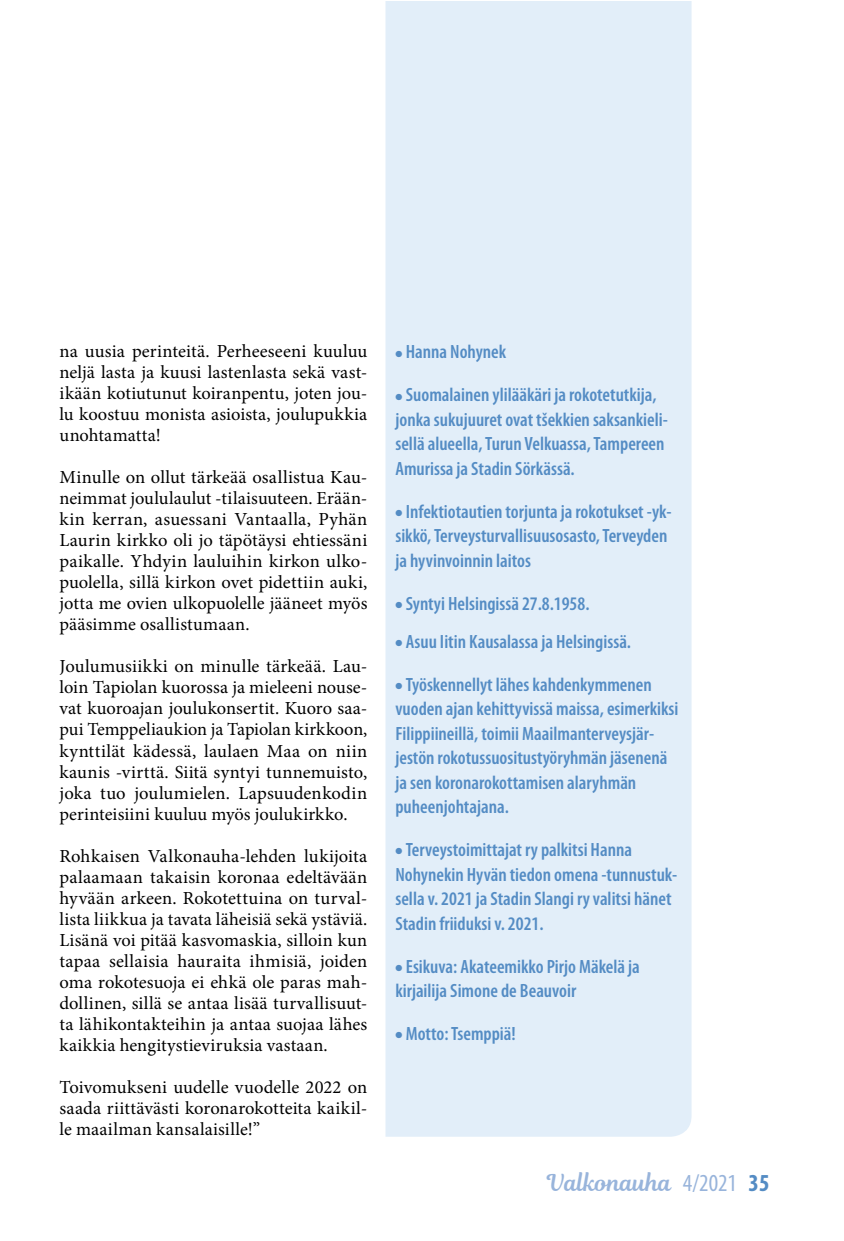
<style>
.page{position:relative;width:844px;height:1241px;background:#fff}
.page>*{position:absolute;margin:0;border:0;box-sizing:border-box;transform-origin:0 0}
.t1{font:22.75px "Magnolia Script";color:#98b4db}
.t2{font:600 condensed 19.25px/24.5px "Myriad Pro";color:#548cc4}
.t3{font:18.38px/21px "Minion Pro";letter-spacing:.005em;color:#000;text-align:justify}
.s1{font-family:"Myriad Pro";font-stretch:condensed;font-size:24.5px}
.s2{font-family:"Myriad Pro";font-weight:700;font-stretch:condensed;font-size:24.5px;color:#548cc4}
</style>
<div class="page">
<div style="left:385px;top:1px;width:306px;height:1135px;background:#e2eef9"></div>
<svg style="left:395px;top:350px;width:7px;height:7px"></svg>
<svg style="left:395px;top:393px;width:7px;height:6px"></svg>
<svg style="left:395px;top:509px;width:7px;height:7px"></svg>
<svg style="left:395px;top:601px;width:7px;height:7px"></svg>
<svg style="left:395px;top:639px;width:7px;height:7px"></svg>
<svg style="left:395px;top:682px;width:7px;height:7px"></svg>
<svg style="left:395px;top:848px;width:7px;height:6px"></svg>
<svg style="left:395px;top:964px;width:7px;height:6px"></svg>
<svg style="left:395px;top:1031px;width:7px;height:7px"></svg>
<p class="t3" style="left:60px;top:341px;width:309px">na uusia perinteitä. Perheeseeni kuuluu neljä lasta ja kuusi lastenlasta sekä vast&shy;ikään kotiutunut koiranpentu, joten jou&shy;lu koostuu monista asioista, joulupukkia unohtamatta!</p>
<p class="t3" style="left:60px;top:467px;width:309px">Minulle on ollut tärkeää osallistua Kau&shy;neimmat joululaulut -tilaisuuteen. Erään&shy;kin kerran, asuessani Vantaalla, Pyhän Laurin kirkko oli jo täpötäysi ehtiessäni paikalle. Yhdyin lauluihin kirkon ulko&shy;puolella, sillä kirkon ovet pidettiin auki, jotta me ovien ulkopuolelle jääneet myös pääsimme osallistumaan.</p>
<p class="t3" style="left:60px;top:656px;width:309px">Joulumusiikki on minulle tärkeää. Lau&shy;loin Tapiolan kuorossa ja mieleeni nouse&shy;vat kuoroajan joulukonsertit. Kuoro saa&shy;pui Temppeliaukion ja Tapiolan kirkkoon, kynttilät kädessä, laulaen Maa on niin kaunis -virttä. Siitä syntyi tunnemuisto, joka tuo joulumielen. Lapsuudenkodin perinteisiini kuuluu myös joulukirkko.</p>
<p class="t3" style="left:60px;top:845px;width:309px">Rohkaisen Valkonauha-lehden lukijoita palaamaan takaisin koronaa edeltävään hyvään arkeen. Rokotettuina on turval&shy;lista liikkua ja tavata läheisiä sekä ystäviä.<br>Lisänä voi pitää kasvomaskia, silloin kun tapaa sellaisia hauraita ihmisiä, joiden oma rokotesuoja ei ehkä ole paras mah&shy;dollinen, sillä se antaa lisää turvallisuut&shy;ta lähikontakteihin ja antaa suojaa lähes kaikkia hengitystieviruksia vastaan.</p>
<p class="t3" style="left:60px;top:1076px;width:309px">Toivomukseni uudelle vuodelle 2022 on saada riittävästi koronarokotteita kaikil&shy;le maailman kansalaisille!”</p>
<p class="t2" style="left:405px;top:339px;width:102px">Hanna Nohynek</p>
<p class="t2" style="left:395px;top:382px;width:274px;text-indent:10px">Suomalainen ylilääkäri ja rokotetutkija, jonka sukujuuret ovat tšekkien saksankieli&shy;sellä alueella, Turun Velkuassa, Tampereen Amurissa ja Stadin Sörkässä.</p>
<p class="t2" style="left:395px;top:499px;width:277px;text-indent:10px">Infektiotautien torjunta ja rokotukset -yk&shy;sikkö, Terveysturvallisuusosasto, Terveyden ja hyvinvoinnin laitos</p>
<p class="t2" style="left:405px;top:584px;width:227px;line-height:38px">Syntyi Helsingissä 27.8.1958.<br>Asuu Iitin Kausalassa ja Helsingissä.</p>
<p class="t2" style="left:395px;top:671px;width:284px;text-indent:10px">Työskennellyt lähes kahdenkymmenen vuoden ajan kehittyvissä maissa, esimerkiksi Filippiineillä, toimii Maailmanterveysjär&shy;jestön rokotussuositustyöryhmän jäsenenä ja sen koronarokottamisen alaryhmän puheenjohtajana.</p>
<p class="t2" style="left:395px;top:837px;width:283px;text-indent:10px">Terveystoimittajat ry palkitsi Hanna Nohynekin Hyvän tiedon omena -tunnustuk&shy;sella v. 2021 ja Stadin Slangi ry valitsi hänet Stadin friiduksi v. 2021.</p>
<p class="t2" style="left:395px;top:953px;width:246px;text-indent:10px">Esikuva: Akateemikko Pirjo Mäkelä ja kirjailija Simone de Beauvoir</p>
<p class="t2" style="left:405px;top:1020px;width:111px">Motto: Tsemppiä!</p>
<p class="t1" style="left:547px;top:1165px;width:224px">Valkonauha <span class="s1">4/2021</span> <span class="s2">35</span></p>
</div>
